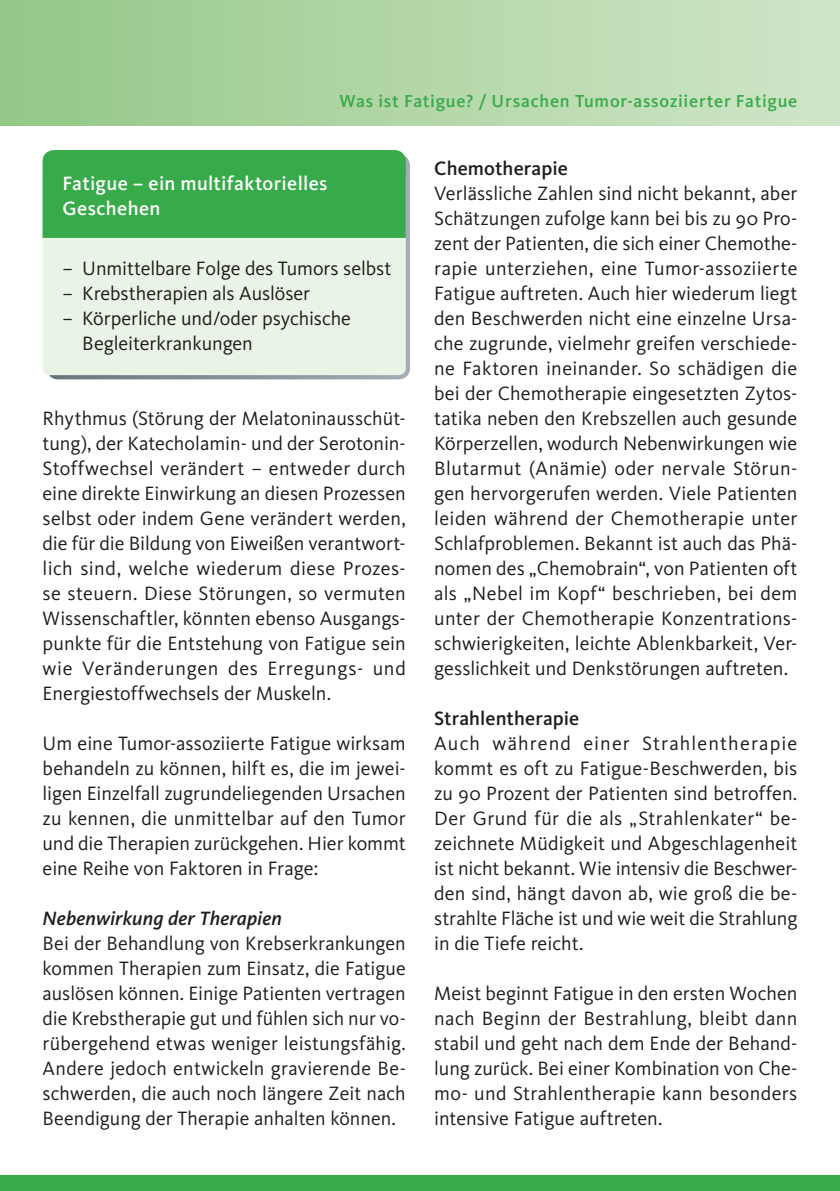
<style>
.page{position:relative;width:840px;height:1191px;background:#fff}
.page>*{position:absolute;margin:0;border:0;box-sizing:border-box;transform-origin:0 0}
.t1{font:20px/25px "Kievit";color:#1d1d1b;text-align:justify}
.t2{font:500 20px/24.4px "Kievit";letter-spacing:.015em;color:#fff}
.t3{font:500 20px "Kievit";letter-spacing:.005em;color:#1d1d1b}
.t4{font:italic 500 20px "Kievit";letter-spacing:.005em;color:#1d1d1b}
.t5{font:500 18px "Kievit";letter-spacing:.04em;color:#37ab49}
</style>
<div class="page">
<div style="left:0;top:0;width:839px;height:125px;background:linear-gradient(to right,#94c788,#d1e6c9)"></div>
<div style="left:0;top:1175px;width:839px;height:16px;background:#37ab49"></div>
<svg style="left:47px;top:156px;width:363px;height:223px;background:#96a4a7"></svg>
<div style="left:43px;top:171px;width:362px;height:204px;background:#e9f3e6;border-radius:7px"></div>
<div style="left:43px;top:150px;width:362px;height:88px;background:#37ab49"></div>
<p class="t5" style="left:339px;top:90px;width:459px">Was ist Fatigue? / Ursachen Tumor-assoziierter Fatigue</p>
<p class="t2" style="left:62px;top:171px;width:266px">Fatigue – ein multifaktorielles<br>Geschehen</p>
<p class="t1" style="left:62px;top:256px;width:330px">– Unmittelbare Folge des Tumors selbst</p>
<p class="t1" style="left:62px;top:281px;width:249px">– Krebstherapien als Auslöser</p>
<p class="t1" style="left:82px;top:306px;width:270px;text-indent:-20px">– Körperliche und/oder psychische<br>Begleiterkrankungen</p>
<p class="t1" style="left:43px;top:406px;width:364px">Rhythmus (Störung der Melatoninausschüt&shy;tung), der Katecholamin- und der Serotonin-Stoffwechsel verändert – entweder durch eine direkte Einwirkung an diesen Prozessen selbst oder indem Gene verändert werden, die für die Bildung von Eiweißen verantwort&shy;lich sind, welche wiederum diese Prozes&shy;se steuern. Diese Störungen, so vermuten Wissenschaftler, könnten ebenso Ausgangs&shy;punkte für die Entstehung von Fatigue sein wie Veränderungen des Erregungs- und Energiestoffwechsels der Muskeln.</p>
<p class="t1" style="left:43px;top:731px;width:364px">Um eine Tumor-assoziierte Fatigue wirksam behandeln zu können, hilft es, die im jewei&shy;ligen Einzelfall zugrundeliegenden Ursachen zu kennen, die unmittelbar auf den Tumor und die Therapien zurückgehen. Hier kommt eine Reihe von Faktoren in Frage:</p>
<p class="t4" style="left:43px;top:907px;width:241px">Nebenwirkung der Therapien</p>
<p class="t1" style="left:43px;top:931px;width:364px">Bei der Behandlung von Krebserkrankungen kommen Therapien zum Einsatz, die Fatigue auslösen können. Einige Patienten vertragen die Krebstherapie gut und fühlen sich nur vo&shy;rübergehend etwas weniger leistungsfähig.<br>Andere jedoch entwickeln gravierende Be&shy;schwerden, die auch noch längere Zeit nach Beendigung der Therapie anhalten können.</p>
<p class="t3" style="left:434px;top:157px;width:135px">Chemotherapie</p>
<p class="t1" style="left:434px;top:181px;width:364px">Verlässliche Zahlen sind nicht bekannt, aber Schätzungen zufolge kann bei bis zu 90 Pro&shy;zent der Patienten, die sich einer Chemothe&shy;rapie unterziehen, eine Tumor-assoziierte Fatigue auftreten. Auch hier wiederum liegt den Beschwerden nicht eine einzelne Ursa&shy;che zugrunde, vielmehr greifen verschiede&shy;ne Faktoren ineinander. So schädigen die bei der Chemotherapie eingesetzten Zytos&shy;tatika neben den Krebszellen auch gesunde Körperzellen, wodurch Nebenwirkungen wie Blutarmut (Anämie) oder nervale Störun&shy;gen hervorgerufen werden. Viele Patienten leiden während der Chemotherapie unter Schlafproblemen. Bekannt ist auch das Phä&shy;nomen des „Chemobrain“, von Patienten oft als „Nebel im Kopf“ beschrieben, bei dem unter der Chemotherapie Konzentrations&shy;schwierigkeiten, leichte Ablenkbarkeit, Ver&shy;gesslichkeit und Denkstörungen auftreten.</p>
<p class="t3" style="left:434px;top:707px;width:147px">Strahlentherapie</p>
<p class="t1" style="left:434px;top:731px;width:364px">Auch während einer Strahlentherapie kommt es oft zu Fatigue-Beschwerden, bis zu 90 Prozent der Patienten sind betroffen.<br>Der Grund für die als „Strahlenkater“ be&shy;zeichnete Müdigkeit und Abgeschlagenheit ist nicht bekannt. Wie intensiv die Beschwer&shy;den sind, hängt davon ab, wie groß die be&shy;strahlte Fläche ist und wie weit die Strahlung in die Tiefe reicht.</p>
<p class="t1" style="left:434px;top:981px;width:364px">Meist beginnt Fatigue in den ersten Wochen nach Beginn der Bestrahlung, bleibt dann stabil und geht nach dem Ende der Behand&shy;lung zurück. Bei einer Kombination von Che&shy;mo- und Strahlentherapie kann besonders intensive Fatigue auftreten.</p>
</div>
